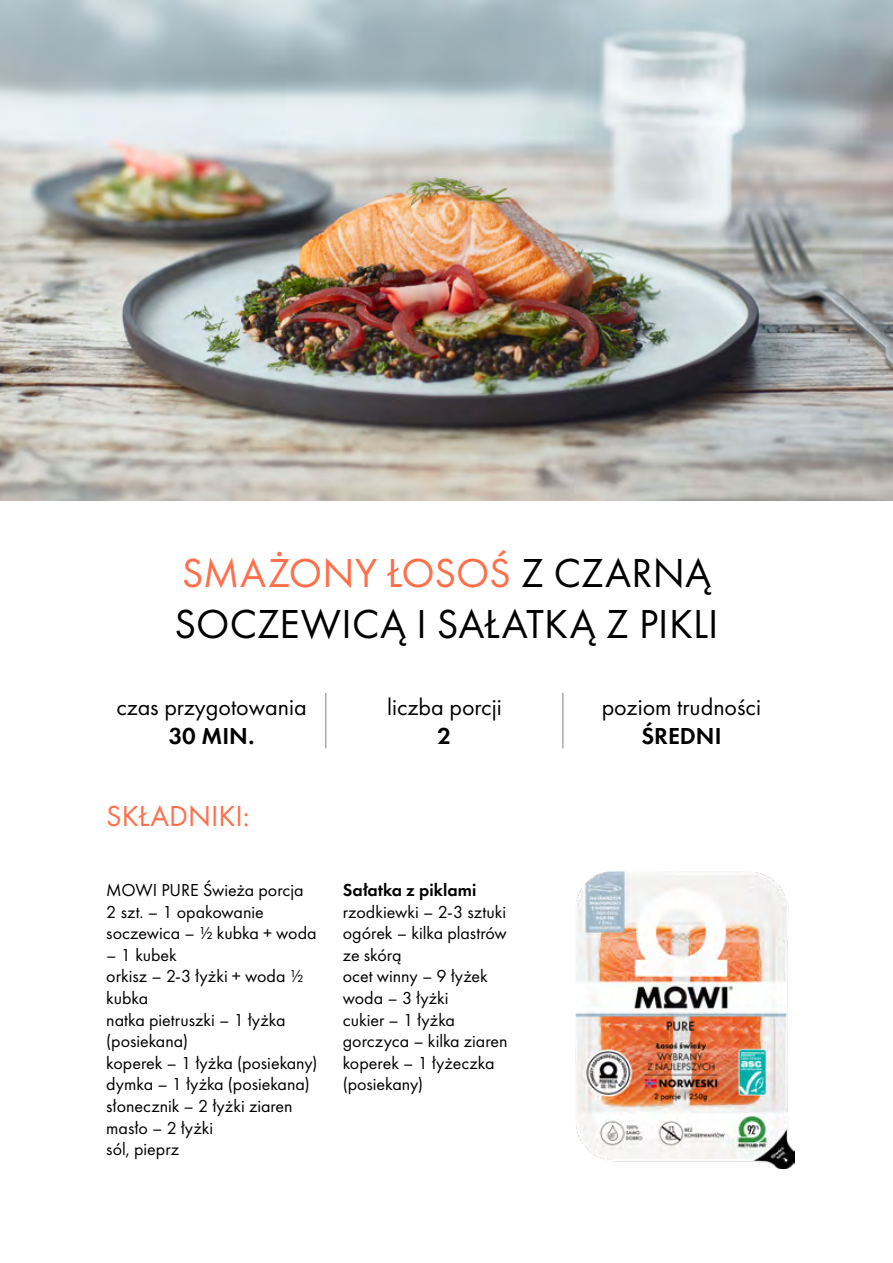
<style>
.page{position:relative;width:893px;height:1263px;background:#fff}
.page>*{position:absolute;margin:0;border:0;box-sizing:border-box;transform-origin:0 0}
.t1{font:42px/50.4px "Futura PT";letter-spacing:.005em;color:#000}
.t2{font:30px "Futura PT";color:#ff6f4a}
.t3{font:24px "Futura PT";color:#000}
.t4{font:600 24px "Futura PT";color:#000}
.t5{font:18px/21.6px "Futura PT";color:#000}
.t6{font:600 18px "Futura PT";color:#000}
.s1{color:#ff6f4a}
</style>
<div class="page">
<img style="left:0;top:0;width:893px;height:500px">
<hr style="left:325px;top:693px;width:1px;height:55px;background:#808080">
<hr style="left:562px;top:693px;width:1px;height:55px;background:#808080">
<img style="left:575px;top:872px;width:219px;height:297px">
<h1 class="t1" style="left:174px;top:548px;width:546px"><span class="s1">SMAŻONY ŁOSOŚ</span> Z CZARNĄ<br>SOCZEWICĄ I SAŁATKĄ Z PIKLI</h1>
<h3 class="t3" style="left:116px;top:693px;width:192px">czas przygotowania</h3>
<h3 class="t4" style="left:169px;top:721px;width:87px">30 MIN.</h3>
<h2 class="t2" style="left:106px;top:799px;width:145px">SKŁADNIKI:</h2>
<p class="t5" style="left:106px;top:879px;width:212px">MOWI PURE Świeża porcja<br>2 szt. – 1 opakowanie soczewica – 1/2 kubka + woda</p>
<p class="t5" style="left:106px;top:944px;width:213px">– 1 kubek<br>orkisz – 2-3 łyżki + woda 1/2 kubka<br>natka pietruszki – 1 łyżka (posiekana)<br>koperek – 1 łyżka (posiekany) dymka – 1 łyżka (posiekana) słonecznik – 2 łyżki ziaren masło – 2 łyżki<br>sól, pieprz</p>
<h3 class="t3" style="left:387px;top:693px;width:116px">liczba porcji</h3>
<h3 class="t4" style="left:437px;top:721px;width:15px">2</h3>
<p class="t6" style="left:343px;top:879px;width:135px">Sałatka z piklami</p>
<p class="t5" style="left:343px;top:901px;width:166px">rzodkiewki – 2-3 sztuki ogórek – kilka plastrów ze skórą<br>ocet winny – 9 łyżek woda – 3 łyżki<br>cukier – 1 łyżka gorczyca – kilka ziaren koperek – 1 łyżeczka (posiekany)</p>
<h3 class="t3" style="left:602px;top:693px;width:161px">poziom trudności</h3>
<h3 class="t4" style="left:641px;top:721px;width:82px">ŚREDNI</h3>
</div>
